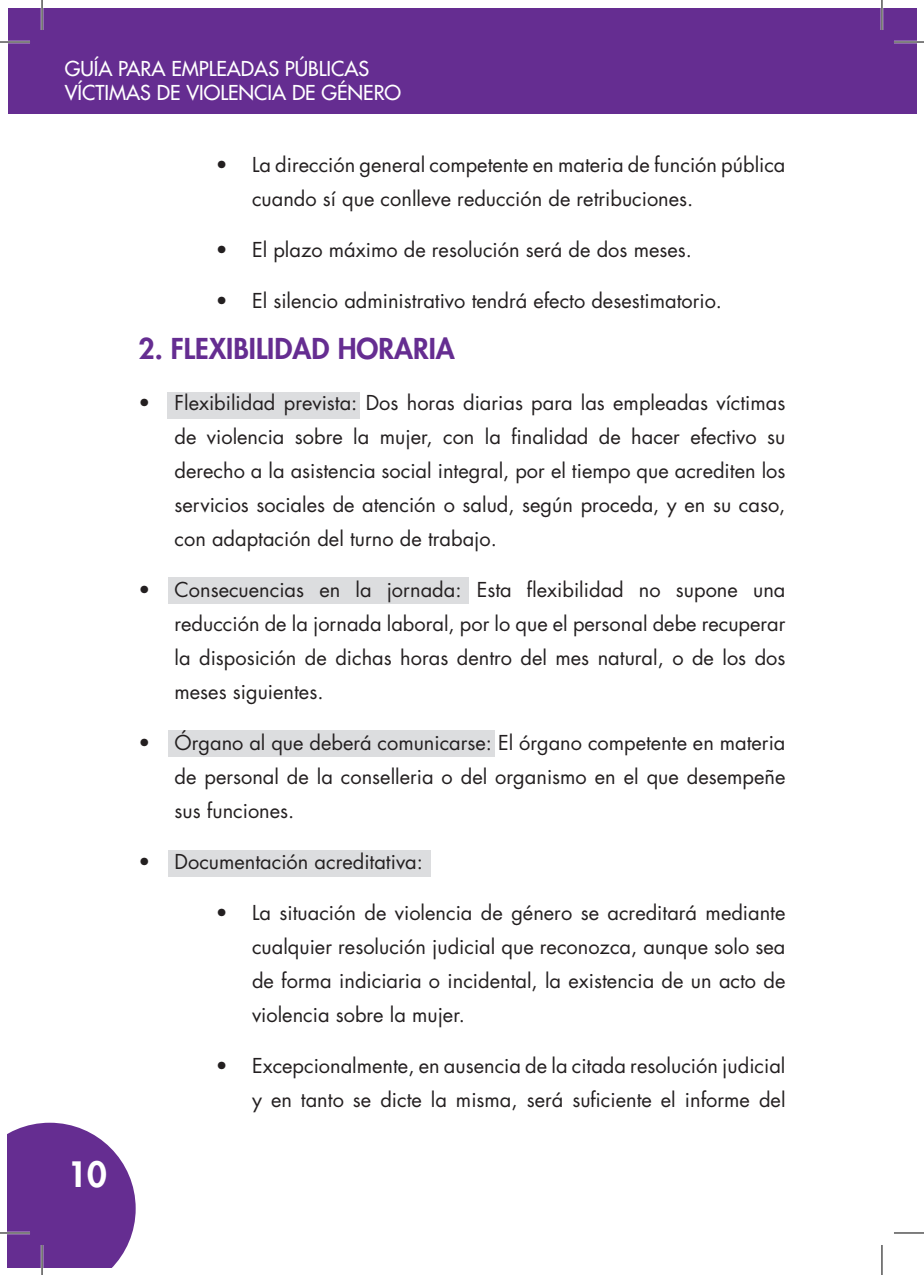
<style>
.page{position:relative;width:924px;height:1275px;background:#fff}
.page>*{position:absolute;margin:0;border:0;box-sizing:border-box;transform-origin:0 0}
.t1{font:800 34px "Futura Std";color:#fff}
.Título_2{font:800 28px "Futura Std";color:#652d91}
.Texto_regular{font:20px/34px "Futura Std";color:#231f20;text-align:justify}
.t2{font:500 20px/24px "Futura Std";color:#fff}
</style>
<div class="page">
<div style="left:8px;top:8px;width:873px;height:106px;background:#652d91"></div>
<svg style="left:8px;top:1122px;width:128px;height:145px;background:#77459d"></svg>
<div style="left:881px;top:8px;width:34px;height:106px;background:#652d91"></div>
<div style="left:168px;top:577px;width:300px;height:27px;background:#dcdddf"></div>
<div style="left:168px;top:730px;width:327px;height:26px;background:#dcdddf"></div>
<div style="left:168px;top:850px;width:262px;height:26px;background:#dcdddf"></div>
<div style="left:167px;top:392px;width:192px;height:26px;background:#dcdddf"></div>
<hr style="left:0;top:41px;width:30px;height:2px;background:#fff">
<hr style="left:893px;top:41px;width:30px;height:2px;background:#fff">
<hr style="left:0;top:1231px;width:30px;height:3px;background:#fff">
<hr style="left:41px;top:0;width:2px;height:30px;background:#fff">
<hr style="left:41px;top:1245px;width:2px;height:30px;background:#fff">
<hr style="left:880px;top:0;width:2px;height:30px;background:#fff">
<hr style="left:0;top:42px;width:30px;height:1px;background:#000">
<hr style="left:893px;top:42px;width:30px;height:1px;background:#000">
<hr style="left:0;top:1232px;width:30px;height:1px;background:#000">
<hr style="left:893px;top:1232px;width:30px;height:1px;background:#000">
<hr style="left:42px;top:0;width:1px;height:30px;background:#000">
<hr style="left:42px;top:1245px;width:1px;height:30px;background:#000">
<hr style="left:881px;top:0;width:1px;height:30px;background:#000">
<hr style="left:881px;top:1245px;width:1px;height:30px;background:#000">
<p class="t2" style="left:65px;top:56px;width:338px">GUÍA PARA EMPLEADAS PÚBLICAS<br>VÍCTIMAS DE VIOLENCIA DE GÉNERO</p>
<h1 class="t1" style="left:67px;top:1153px;width:41px">10</h1>
<p class="Texto_regular" style="left:252px;top:148px;width:534px;text-indent:-36px">• La dirección general competente en materia de función pública cuando sí que conlleve reducción de retribuciones.</p>
<p class="Texto_regular" style="left:216px;top:233px;width:477px">• El plazo máximo de resolución será de dos meses.</p>
<p class="Texto_regular" style="left:216px;top:284px;width:507px">• El silencio administrativo tendrá efecto desestimatorio.</p>
<p class="Título_2" style="left:138px;top:331px;width:317px">2. FLEXIBILIDAD HORARIA</p>
<p class="Texto_regular" style="left:174px;top:386px;width:612px;text-indent:-36px">• Flexibilidad prevista: Dos horas diarias para las empleadas víctimas de violencia sobre la mujer, con la finalidad de hacer efectivo su derecho a la asistencia social integral, por el tiempo que acrediten los servicios sociales de atención o salud, según proceda, y en su caso, con adaptación del turno de trabajo.</p>
<p class="Texto_regular" style="left:174px;top:573px;width:612px;text-indent:-36px">• Consecuencias en la jornada: Esta flexibilidad no supone una reducción de la jornada laboral, por lo que el personal debe recuperar la disposición de dichas horas dentro del mes natural, o de los dos meses siguientes.</p>
<p class="Texto_regular" style="left:174px;top:726px;width:612px;text-indent:-36px">• Órgano al que deberá comunicarse: El órgano competente en materia de personal de la conselleria o del organismo en el que desempeñe sus funciones.</p>
<p class="Texto_regular" style="left:138px;top:845px;width:286px">• Documentación acreditativa:</p>
<p class="Texto_regular" style="left:252px;top:896px;width:534px;text-indent:-36px">• La situación de violencia de género se acreditará mediante cualquier resolución judicial que reconozca, aunque solo sea de forma indiciaria o incidental, la existencia de un acto de violencia sobre la mujer.</p>
<p class="Texto_regular" style="left:216px;top:1049px;width:570px;text-align:right">• Excepcionalmente, en ausencia de la citada resolución judicial y en tanto se dicte la misma, será suficiente el informe del</p>
</div>
